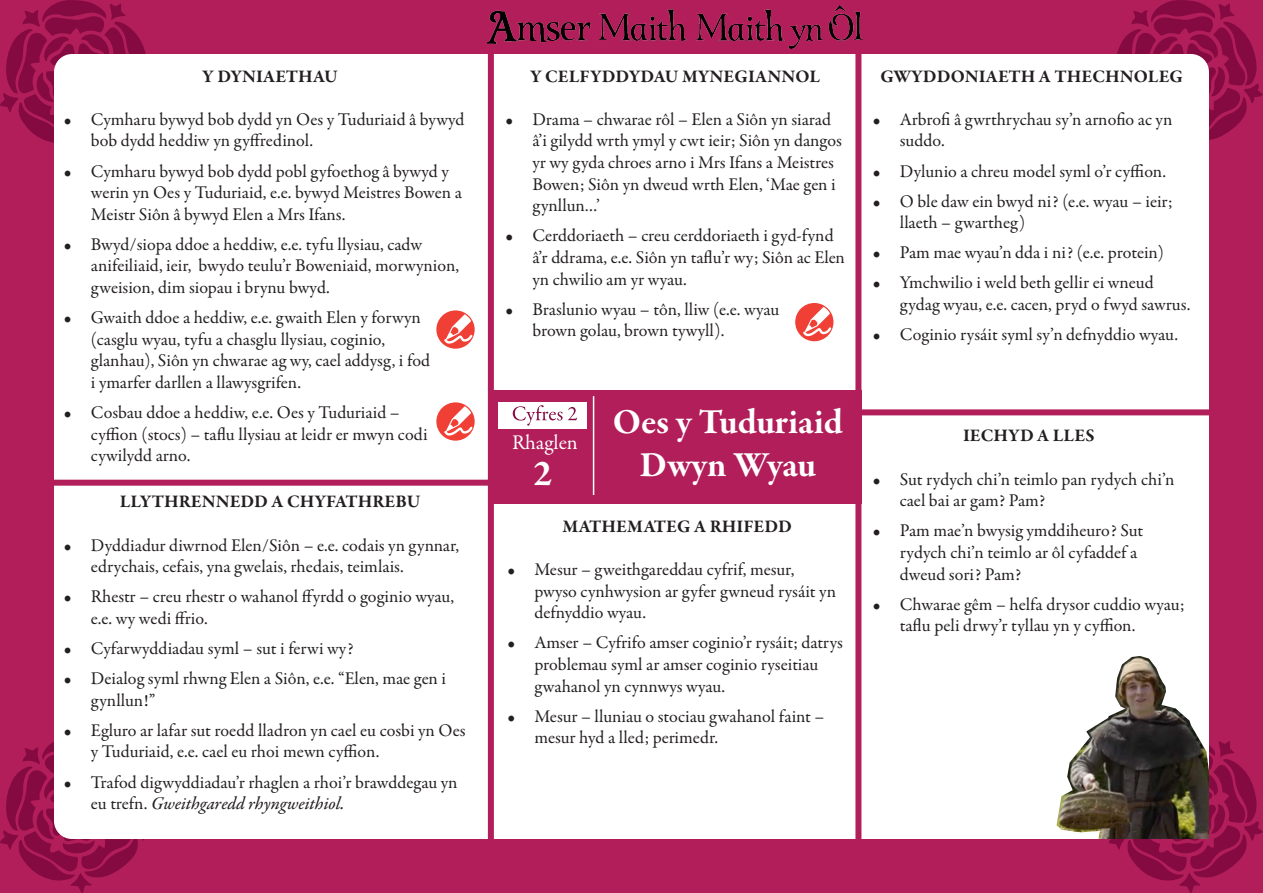
<style>
.page{position:relative;width:1263px;height:893px;background:#b11e5a}
.page>*{position:absolute;margin:0;border:0;box-sizing:border-box;transform-origin:0 0}
.t1{font:700 37.5px "Garamond Premr Pro";color:#fff}
.t2{font:700 36px "Garamond Premr Pro";color:#fff}
.t3{font:21px "Garamond Premr Pro";color:#fff}
.t4{font:18px/21.6px "Garamond Premr Pro";color:#231f20}
.t5{font:700 18px "Garamond Premr Pro";color:#231f20}
.s1{font-family:"Garamond Premr Pro Med It"}
</style>
<div class="page">
<svg style="left:1117px;top:0;width:146px;height:140px"></svg>
<svg style="left:0;top:0;width:146px;height:143px"></svg>
<svg style="left:0;top:742px;width:144px;height:151px"></svg>
<svg style="left:1109px;top:741px;width:154px;height:152px"></svg>
<div style="left:54px;top:54px;width:1155px;height:785px;background:#fff;border-radius:18px"></div>
<div style="left:489px;top:390px;width:372px;height:113px;background:#b11e5a"></div>
<div style="left:488px;top:54px;width:6px;height:785px;background:#b11e5a"></div>
<div style="left:855px;top:54px;width:6px;height:785px;background:#b11e5a"></div>
<hr style="left:593px;top:396px;width:1px;height:99px;background:#fff">
<div style="left:499px;top:402px;width:88px;height:26px;background:#fff"></div>
<svg style="left:513px;top:405px;width:64px;height:21px"></svg>
<img style="left:1056px;top:656px;width:153px;height:183px">
<div style="left:25px;top:480px;width:474px;height:6px;background:#b11e5a"></div>
<svg style="left:795px;top:303px;width:38px;height:38px"></svg>
<svg style="left:436px;top:402px;width:39px;height:39px"></svg>
<svg style="left:436px;top:310px;width:39px;height:39px"></svg>
<div style="left:858px;top:409px;width:405px;height:6px;background:#b11e5a"></div>
<img style="left:487px;top:5px;width:375px;height:44px">
<p class="t5" style="left:202px;top:65px;width:137px">Y DYNIAETHAU</p>
<p class="t4" style="left:91px;top:109px;width:375px;text-indent:-27px">• Cymharu bywyd bob dydd yn Oes y Tuduriaid â bywyd bob dydd heddiw yn gyffredinol.</p>
<p class="t4" style="left:91px;top:160px;width:373px;text-indent:-27px">• Cymharu bywyd bob dydd pobl gyfoethog â bywyd y werin yn Oes y Tuduriaid, e.e. bywyd Meistres Bowen a<br>Meistr Siôn â bywyd Elen a Mrs Ifans.</p>
<p class="t4" style="left:91px;top:234px;width:370px;text-indent:-27px">• Bwyd/siopa ddoe a heddiw, e.e. tyfu llysiau, cadw anifeiliaid, ieir, bwydo teulu’r Boweniaid, morwynion, gweision, dim siopau i brynu bwyd.</p>
<p class="t4" style="left:91px;top:307px;width:341px;text-indent:-27px">• Gwaith ddoe a heddiw, e.e. gwaith Elen y forwyn (casglu wyau, tyfu a chasglu llysiau, coginio, glanhau), Siôn yn chwarae ag wy, cael addysg, i fod i ymarfer darllen a llawysgrifen.</p>
<p class="t4" style="left:91px;top:402px;width:338px;text-indent:-27px">• Cosbau ddoe a heddiw, e.e. Oes y Tuduriaid – cyffion (stocs) – taflu llysiau at leidr er mwyn codi cywilydd arno.</p>
<p class="t5" style="left:120px;top:491px;width:302px">LLYTHRENNEDD A CHYFATHREBU</p>
<p class="t4" style="left:91px;top:535px;width:370px;text-indent:-27px">• Dyddiadur diwrnod Elen/Siôn – e.e. codais yn gynnar, edrychais, cefais, yna gwelais, rhedais, teimlais.</p>
<p class="t4" style="left:91px;top:586px;width:365px;text-indent:-27px">• Rhestr – creu rhestr o wahanol ffyrdd o goginio wyau, e.e. wy wedi ffrio.</p>
<p class="t4" style="left:64px;top:638px;width:291px">• Cyfarwyddiadau syml – sut i ferwi wy?</p>
<p class="t4" style="left:91px;top:668px;width:357px;text-indent:-27px">• Deialog syml rhwng Elen a Siôn, e.e. “Elen, mae gen i gynllun!”</p>
<p class="t4" style="left:91px;top:720px;width:376px;text-indent:-27px">• Egluro ar lafar sut roedd lladron yn cael eu cosbi yn Oes y Tuduriaid, e.e. cael eu rhoi mewn cyffion.</p>
<p class="t4" style="left:91px;top:771px;width:368px;text-indent:-27px">• Trafod digwyddiadau’r rhaglen a rhoi’r brawddegau yn eu trefn. <span class="s1">Gweithgaredd rhyngweithiol.</span></p>
<p class="t5" style="left:530px;top:65px;width:292px">Y CELFYDDYDAU MYNEGIANNOL</p>
<p class="t4" style="left:532px;top:109px;width:311px;text-indent:-27px">• Drama – chwarae rôl – Elen a Siôn yn siarad â’i gilydd wrth ymyl y cwt ieir; Siôn yn dangos yr wy gyda chroes arno i Mrs Ifans a Meistres Bowen; Siôn yn dweud wrth Elen, ‘Mae gen i gynllun…’</p>
<p class="t4" style="left:532px;top:225px;width:314px;text-indent:-27px">• Cerddoriaeth – creu cerddoriaeth i gyd-fynd â’r ddrama, e.e. Siôn yn taflu’r wy; Siôn ac Elen yn chwilio am yr wyau.</p>
<p class="t4" style="left:532px;top:299px;width:248px;text-indent:-27px">• Braslunio wyau – tôn, lliw (e.e. wyau brown golau, brown tywyll).</p>
<p class="t3" style="left:512px;top:430px;width:67px">Rhaglen</p>
<p class="t1" style="left:533px;top:450px;width:20px">2</p>
<p class="t2" style="left:613px;top:399px;width:232px">Oes y Tuduriaid</p>
<p class="t2" style="left:639px;top:442px;width:178px">Dwyn Wyau</p>
<p class="t5" style="left:562px;top:515px;width:231px">MATHEMATEG A RHIFEDD</p>
<p class="t4" style="left:534px;top:559px;width:303px;text-indent:-27px">• Mesur – gweithgareddau cyfrif, mesur, pwyso cynhwysion ar gyfer gwneud rysáit yn defnyddio wyau.</p>
<p class="t4" style="left:534px;top:632px;width:310px;text-indent:-27px">• Amser – Cyfrifo amser coginio’r rysáit; datrys problemau syml ar amser coginio ryseitiau gwahanol yn cynnwys wyau.</p>
<p class="t4" style="left:534px;top:706px;width:292px;text-indent:-27px">• Mesur – lluniau o stociau gwahanol faint – mesur hyd a lled; perimedr.</p>
<p class="t5" style="left:880px;top:65px;width:304px">GWYDDONIAETH A THECHNOLEG</p>
<p class="t4" style="left:900px;top:109px;width:274px;text-indent:-27px">• Arbrofi â gwrthrychau sy’n arnofio ac yn suddo.</p>
<p class="t4" style="left:873px;top:160px;width:295px">• Dylunio a chreu model syml o’r cyffion.</p>
<p class="t4" style="left:900px;top:191px;width:274px;text-indent:-27px">• O ble daw ein bwyd ni? (e.e. wyau – ieir; llaeth – gwartheg)</p>
<p class="t4" style="left:873px;top:242px;width:293px">• Pam mae wyau’n dda i ni? (e.e. protein)</p>
<p class="t4" style="left:900px;top:272px;width:292px;text-indent:-27px">• Ymchwilio i weld beth gellir ei wneud gydag wyau, e.e. cacen, pryd o fwyd sawrus.</p>
<p class="t4" style="left:873px;top:324px;width:307px">• Coginio rysáit syml sy’n defnyddio wyau.</p>
<p class="t5" style="left:963px;top:425px;width:133px">IECHYD A LLES</p>
<p class="t4" style="left:900px;top:469px;width:276px;text-indent:-27px">• Sut rydych chi’n teimlo pan rydych chi’n cael bai ar gam? Pam?</p>
<p class="t4" style="left:900px;top:520px;width:245px;text-indent:-27px">• Pam mae’n bwysig ymddiheuro? Sut rydych chi’n teimlo ar ôl cyfaddef a dweud sori? Pam?</p>
<p class="t4" style="left:900px;top:594px;width:286px;text-indent:-27px">• Chwarae gêm – helfa drysor cuddio wyau; taflu peli drwy’r tyllau yn y cyffion.</p>
</div>
